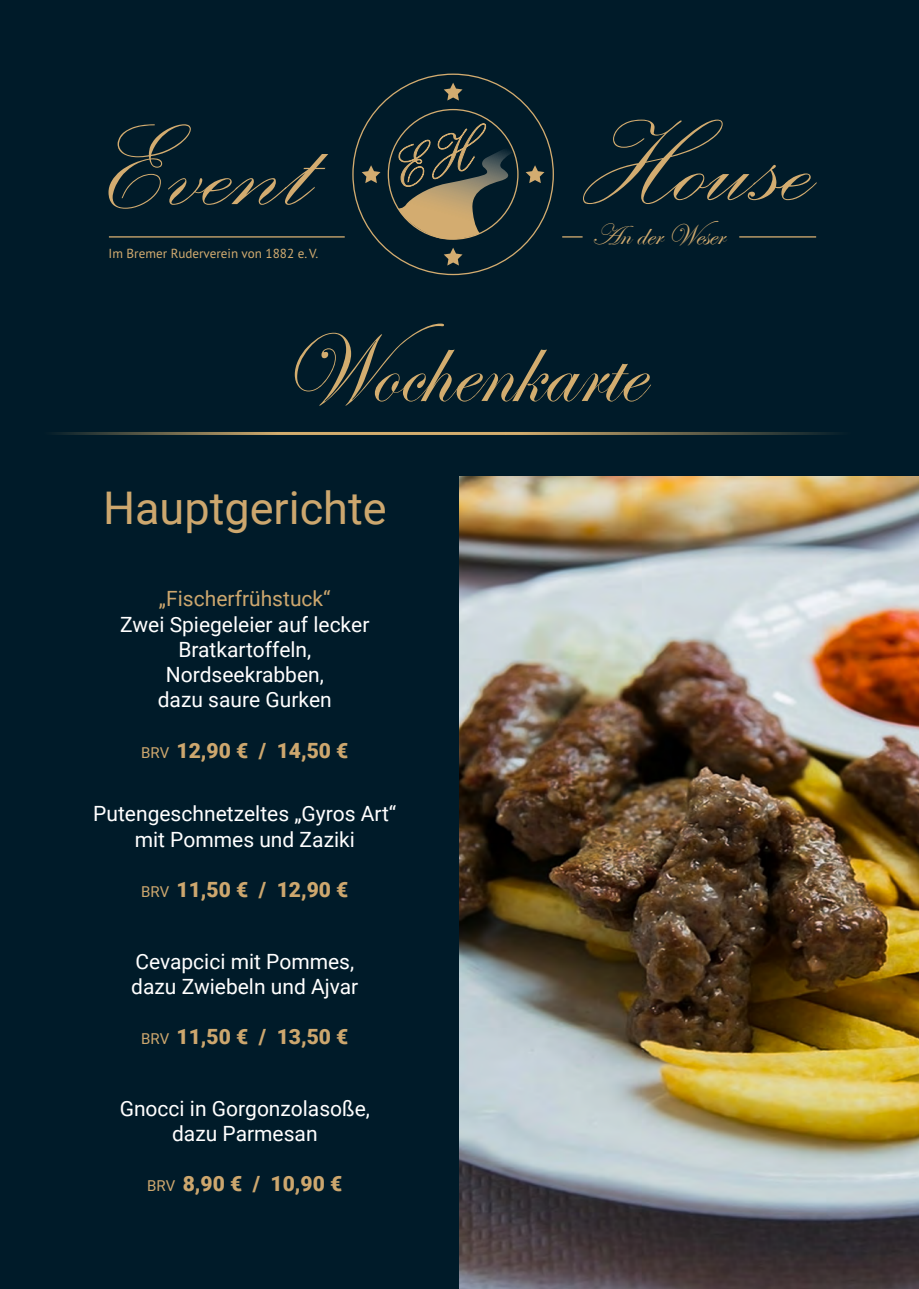
<style>
.page{position:relative;width:919px;height:1289px;background:#fff}
.page>*{position:absolute;margin:0;border:0;box-sizing:border-box;transform-origin:0 0}
.t1{font:150.75px "Palace Script";color:#d3ac70}
.t2{font:101.85px "Edwardian Script ITC";color:#d3ad6f;scale:.95 1}
.t3{font:45px "Roboto";color:#cda76e}
.t4{font:30.15px "Edwardian Script ITC";color:#d3ac70}
.t5{font:21px/25.2px "Roboto";color:#fff;text-align:center}
.t6{font:900 21px "Roboto";color:#cda76e}
.t7{font:21px "Roboto";color:#cda76e}
.t8{font:13.2px "PT Sans Pro";color:#d3ac70}
.s1{font-weight:400;font-size:15px}
</style>
<div class="page">
<div style="left:0;top:0;width:918px;height:1288px;background:#001b29"></div>
<img style="left:459px;top:476px;width:459px;height:812px">
<hr style="left:109px;top:236px;width:236px;height:1px;background:#d3ac70">
<hr style="left:739px;top:236px;width:77px;height:1px;background:#d3ac70">
<svg style="left:562px;top:236px;width:20px;height:1px"></svg>
<svg style="left:361px;top:165px;width:19px;height:18px"></svg>
<svg style="left:525px;top:165px;width:19px;height:18px"></svg>
<svg style="left:444px;top:83px;width:18px;height:18px"></svg>
<svg style="left:398px;top:123px;width:114px;height:142px"></svg>
<hr style="left:505px;top:432px;width:413px;height:3px;background:#d2ad6e">
<hr style="left:0;top:432px;width:506px;height:3px;background:#d2ad6e">
<h1 class="t1" style="left:104px;top:69px;width:211px">Event</h1>
<h1 class="t1" style="left:576px;top:65px;width:240px">House</h1>
<h3 class="t4" style="left:591px;top:218px;width:135px">An der Weser</h3>
<p class="t8" style="left:109px;top:244px;width:211px">Im Bremer Ruderverein von 1882 e. V.</p>
<h2 class="t2" style="left:280px;top:314px;width:382px">Wochenkarte</h2>
<h3 class="t3" style="left:103px;top:476px;width:285px">Hauptgerichte</h3>
<p class="t7" style="left:159px;top:584px;width:173px">„Fischerfrühstuck“</p>
<p class="t5" style="left:120px;top:610px;width:251px">Zwei Spiegeleier auf lecker<br>Bratkartoffeln,<br>Nordseekrabben,<br>dazu saure Gurken</p>
<p class="t6" style="left:141px;top:735px;width:209px"><span class="s1">BRV</span> 12,90 € / 14,50 €</p>
<p class="t5" style="left:93px;top:800px;width:304px">Putengeschnetzeltes „Gyros Art“ mit Pommes und Zaziki</p>
<p class="t6" style="left:141px;top:874px;width:209px"><span class="s1">BRV</span> 11,50 € / 12,90 €</p>
<p class="t5" style="left:131px;top:947px;width:228px;text-align:left">Cevapcici mit Pommes, dazu Zwiebeln und Ajvar</p>
<p class="t6" style="left:141px;top:1022px;width:209px"><span class="s1">BRV</span> 11,50 € / 13,50 €</p>
<p class="t5" style="left:120px;top:1094px;width:252px">Gnocci in Gorgonzolasoße, dazu Parmesan</p>
<p class="t6" style="left:147px;top:1169px;width:196px"><span class="s1">BRV</span> 8,90 € / 10,90 €</p>
</div>
